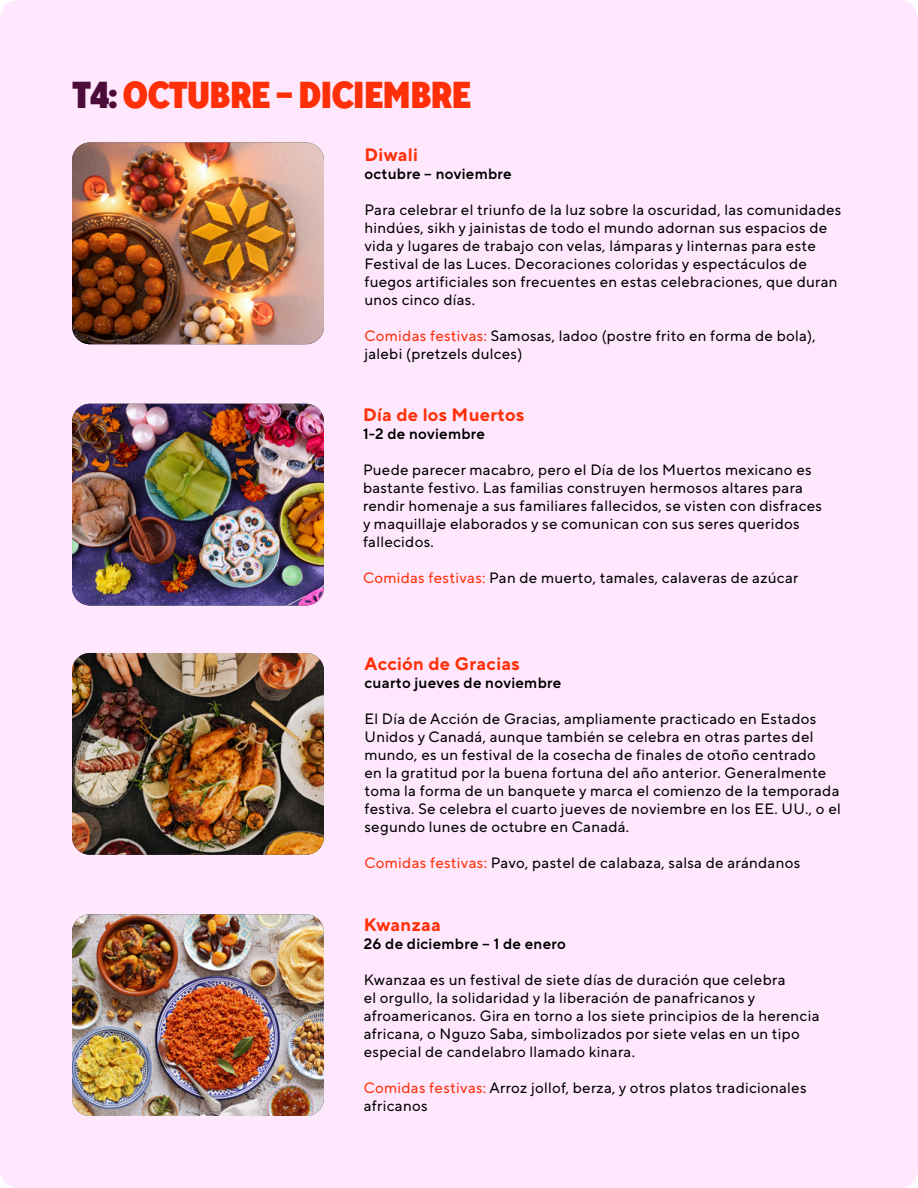
<style>
.page{position:relative;width:918px;height:1188px;background:#ffe8fe}
.page>*{position:absolute;margin:0;border:0;box-sizing:border-box;transform-origin:0 0}
.t1{font:900 37.5px "TT Norms Pro Cond";letter-spacing:-.03em;color:#ff3008}
.t2{font:700 18px "TT Norms Pro";letter-spacing:.02em;color:#ff3008}
.t3{font:15px/18px "TT Norms Pro";letter-spacing:.02em;color:#000}
.t4{font:600 15px "TT Norms Pro";letter-spacing:.02em;color:#000}
.s1{color:#4c0c3a}
.s2{color:#ff3008}
</style>
<div class="page">
<img style="left:72px;top:142px;width:252px;height:202px">
<img style="left:72px;top:404px;width:252px;height:202px">
<img style="left:72px;top:653px;width:252px;height:202px">
<img style="left:72px;top:914px;width:252px;height:202px">
<h1 class="t1" style="left:72px;top:66px;width:401px"><span class="s1">T4:</span> OCTUBRE – DICIEMBRE</h1>
<p class="t2" style="left:364px;top:141px;width:55px">Diwali</p>
<p class="t4" style="left:364px;top:163px;width:149px">octubre – noviembre</p>
<p class="t3" style="left:364px;top:200px;width:478px">Para celebrar el triunfo de la luz sobre la oscuridad, las comunidades hindúes, sikh y jainistas de todo el mundo adornan sus espacios de vida y lugares de trabajo con velas, lámparas y linternas para este Festival de las Luces. Decoraciones coloridas y espectáculos de fuegos artificiales son frecuentes en estas celebraciones, que duran unos cinco días.</p>
<p class="t3" style="left:364px;top:326px;width:453px"><span class="s2">Comidas festivas:</span> Samosas, ladoo (postre frito en forma de bola), jalebi (pretzels dulces)</p>
<p class="t2" style="left:363px;top:401px;width:163px">Día de los Muertos</p>
<p class="t4" style="left:363px;top:423px;width:124px">1-2 de noviembre</p>
<p class="t3" style="left:363px;top:459px;width:461px">Puede parecer macabro, pero el Día de los Muertos mexicano es bastante festivo. Las familias construyen hermosos altares para rendir homenaje a sus familiares fallecidos, se visten con disfraces y maquillaje elaborados y se comunican con sus seres queridos fallecidos.</p>
<p class="t3" style="left:363px;top:567px;width:437px"><span class="s2">Comidas festivas:</span> Pan de muerto, tamales, calaveras de azúcar</p>
<p class="t2" style="left:364px;top:650px;width:157px">Acción de Gracias</p>
<p class="t4" style="left:364px;top:672px;width:198px">cuarto jueves de noviembre</p>
<p class="t3" style="left:364px;top:709px;width:478px">El Día de Acción de Gracias, ampliamente practicado en Estados Unidos y Canadá, aunque también se celebra en otras partes del mundo, es un festival de la cosecha de finales de otoño centrado<br>en la gratitud por la buena fortuna del año anterior. Generalmente toma la forma de un banquete y marca el comienzo de la temporada festiva. Se celebra el cuarto jueves de noviembre en los EE. UU., o el segundo lunes de octubre en Canadá.</p>
<p class="t3" style="left:364px;top:853px;width:437px"><span class="s2">Comidas festivas:</span> Pavo, pastel de calabaza, salsa de arándanos</p>
<p class="t2" style="left:364px;top:912px;width:79px">Kwanzaa</p>
<p class="t4" style="left:364px;top:933px;width:204px">26 de diciembre – 1 de enero</p>
<p class="t3" style="left:364px;top:970px;width:457px">Kwanzaa es un festival de siete días de duración que celebra<br>el orgullo, la solidaridad y la liberación de panafricanos y afroamericanos. Gira en torno a los siete principios de la herencia africana, o Nguzo Saba, simbolizados por siete velas en un tipo especial de candelabro llamado kinara.</p>
<p class="t3" style="left:364px;top:1078px;width:444px"><span class="s2">Comidas festivas:</span> Arroz jollof, berza, y otros platos tradicionales africanos</p>
</div>
